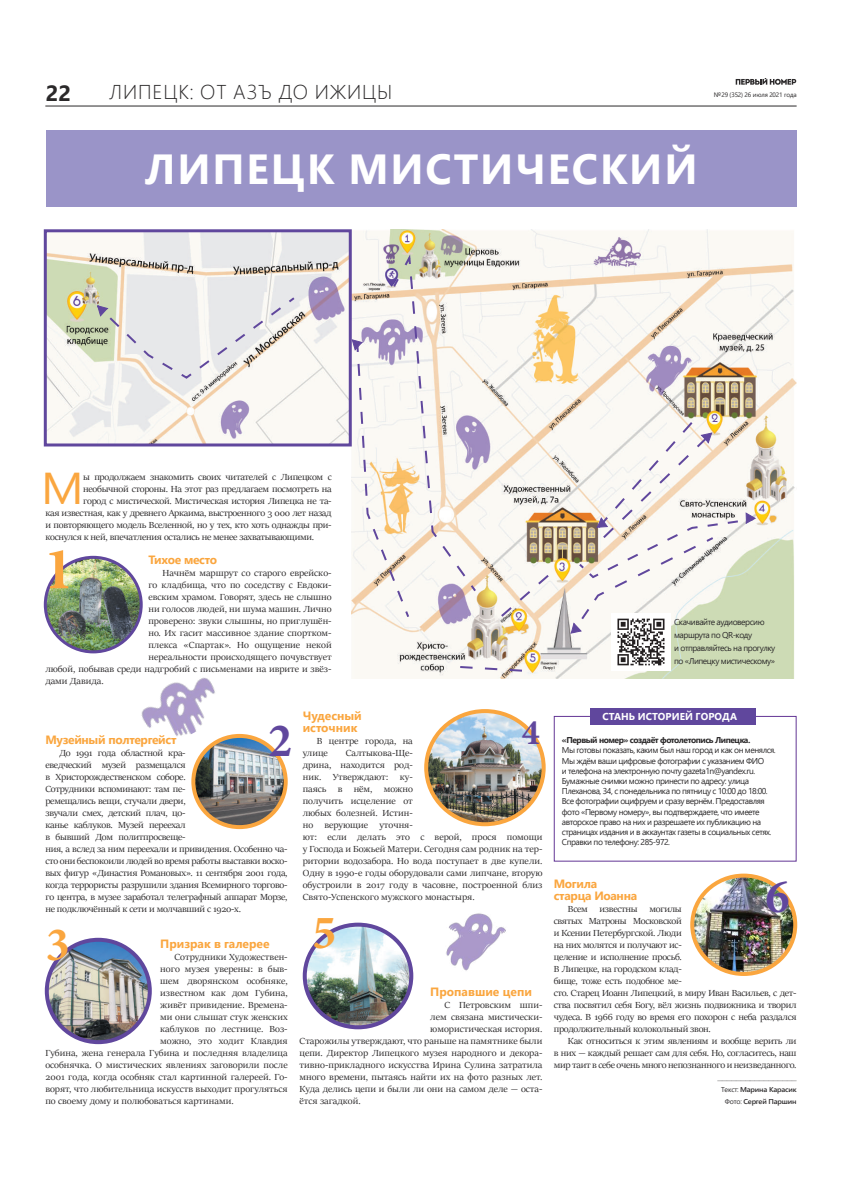
<style>
.page{position:relative;width:842px;height:1191px;background:#fff}
.page>*{position:absolute;margin:0;border:0;box-sizing:border-box;transform-origin:0 0}
.t1{font:700 60px "Minion Pro";color:#faa63f}
.t2{font:700 48px "Minion Pro";color:#60479d}
.t3{font:700 48px "Minion Pro";color:#faa63f}
.t4{font:44.5px "Segoe UI";color:#faa63f;scale:1.07 1}
.t5{font:700 42px "Segoe UI";letter-spacing:.045em;color:#fff}
.t6{font:700 36px "Minion Pro";color:#60479d}
.t7{font:700 22px "Segoe UI";color:#2b292a}
.t8{font:300 20px "Segoe UI";letter-spacing:.045em;color:#2b292a}
.t9{font:700 12px/12px "Segoe UI";letter-spacing:-.025em;color:#faa63f}
.t10{font:700 12px/12px "Segoe UI";color:#faa63f}
.t11{font:700 10px "Segoe UI";letter-spacing:.01em;color:#fff}
.t12{font:9.9px/12px "Sitka Banner";letter-spacing:-.01em;color:#2b292a;scale:1.07 1}
.t13{font:8.5px/10.2px "Segoe UI";letter-spacing:-.055em;color:#2b292a}
.t14{font:700 8.5px "Segoe UI";letter-spacing:-.055em;color:#2b292a}
.t15{font:600 7px/12px "Segoe UI";letter-spacing:-.025em;color:#2b292a;text-align:center;scale:1.07 1}
.t16{font:6.4px "Segoe UI";letter-spacing:-.025em;color:#2b292a}
.s1{font-weight:400}
</style>
<div class="page">
<hr style="left:45px;top:105px;width:752px;height:1px;background:#2b292a">
<svg style="left:736px;top:78px;width:60px;height:7px"></svg>
<img style="left:354px;top:229px;width:442px;height:449px">
<div style="left:46px;top:130px;width:751px;height:77px;background:#9a94c8"></div>
<img style="left:305px;top:927px;width:106px;height:100px">
<div style="left:303px;top:922px;width:110px;height:107px;border:4px solid #60479d;border-radius:50%"></div>
<img style="left:47px;top:942px;width:103px;height:100px">
<div style="left:45px;top:937px;width:107px;height:107px;border:4px solid #60479d;border-radius:50%"></div>
<img style="left:692px;top:878px;width:103px;height:96px">
<div style="left:690px;top:873px;width:107px;height:103px;border:4px solid #faa63f;border-radius:50%"></div>
<img style="left:426px;top:711px;width:118px;height:113px">
<div style="left:424px;top:709px;width:122px;height:117px;border:4px solid #faa63f;border-radius:50%"></div>
<div style="left:554px;top:716px;width:243px;height:145px;background:#fff;border:1px solid #633695"></div>
<div style="left:590px;top:708px;width:166px;height:17px;background:#60479d"></div>
<img style="left:45px;top:557px;width:95px;height:95px">
<div style="left:44px;top:556px;width:99px;height:97px;border:3px solid #60479d;border-radius:50%"></div>
<img style="left:194px;top:736px;width:91px;height:91px">
<div style="left:191px;top:734px;width:97px;height:95px;border:4px solid #faa63f;border-radius:50%"></div>
<img style="left:48px;top:233px;width:300px;height:209px">
<div style="left:44px;top:229px;width:308px;height:217px;border:3px solid #60479d"></div>
<img style="left:612px;top:635px;width:58px;height:35px">
<img style="left:446px;top:913px;width:60px;height:58px">
<svg style="left:499px;top:573px;width:52px;height:46px"></svg>
<svg style="left:458px;top:665px;width:66px;height:8px"></svg>
<svg style="left:95px;top:295px;width:202px;height:85px"></svg>
<svg style="left:351px;top:251px;width:127px;height:368px"></svg>
<svg style="left:569px;top:420px;width:187px;height:215px"></svg>
<img style="left:105px;top:640px;width:148px;height:122px">
<h3 class="t7" style="left:46px;top:72px;width:27px">22</h3>
<p class="t16" style="left:714px;top:89px;width:84px">№ 29 (352) 26 июля 2021 года</p>
<h3 class="t8" style="left:109px;top:73px;width:284px">ЛИПЕЦК: ОТ АЗЪ ДО ИЖИЦЫ</h3>
<h3 class="t5" style="left:145px;top:129px;width:554px">ЛИПЕЦК МИСТИЧЕСКИЙ</h3>
<h3 class="t4" style="left:41px;top:446px;width:41px">М</h3>
<p class="t12" style="left:83px;top:471px;width:234px">ы продолжаем знакомить своих читателей с Липецком с</p>
<p class="t12" style="left:83px;top:483px;width:234px">необычной стороны. На этот раз предлагаем посмотреть на</p>
<p class="t12" style="left:83px;top:495px;width:234px">город с мистической. Мистическая история Липецка не та-</p>
<p class="t12" style="left:45px;top:507px;width:269px">кая известная, как у древнего Аркаима, выстроенного 3 000 лет назад</p>
<p class="t12" style="left:45px;top:519px;width:269px">и повторяющего модель Вселенной, но у тех, кто хоть однажды при-</p>
<p class="t12" style="left:45px;top:531px;width:253px">коснулся к ней, впечатления остались не менее захватывающими.</p>
<p class="t9" style="left:148px;top:553px;width:70px">Тихое место</p>
<p class="t12" style="left:163px;top:567px;width:160px">Начнём маршрут со старого еврейско-</p>
<p class="t12" style="left:148px;top:579px;width:173px">го кладбища, что по соседству с Евдоки-</p>
<p class="t12" style="left:148px;top:591px;width:173px">евским храмом. Говорят, здесь не слышно</p>
<p class="t12" style="left:148px;top:603px;width:173px">ни голосов людей, ни шума машин. Лично</p>
<p class="t12" style="left:148px;top:615px;width:173px">проверено: звуки слышны, но приглушён-</p>
<p class="t12" style="left:148px;top:627px;width:173px">но. Их гасит массивное здание спортком-</p>
<p class="t12" style="left:148px;top:639px;width:173px">плекса «Спартак». Но ощущение некой</p>
<p class="t12" style="left:148px;top:651px;width:173px">нереальности происходящего почувствует</p>
<p class="t12" style="left:45px;top:663px;width:269px">любой, побывав среди надгробий с письменами на иврите и звёз-</p>
<p class="t12" style="left:45px;top:675px;width:56px">дами Давида.</p>
<h1 class="t1" style="left:44px;top:527px;width:32px">1</h1>
<h2 class="t2" style="left:268px;top:707px;width:25px">2</h2>
<p class="t9" style="left:45px;top:733px;width:133px">Музейный полтергейст</p>
<p class="t12" style="left:45px;top:747px;width:228px;text-indent:14px">До 1991 года областной кра-<br>еведческий музей размещался<br>в Христорождественском соборе.<br>Сотрудники вспоминают: там пе-<br>ремещались вещи, стучали двери,<br>звучали смех, детский плач, цо-<br>канье каблуков. Музей переехал<br>в бывший Дом политпросвеще-<br>ния, а вслед за ним переехали и привидения. Особенно ча&shy;сто они беспокоили людей во время работы выставки воско&shy;вых фигур «Династия Романовых». 11 сентября 2001 года, когда террористы разрушили здания Всемирного торгово&shy;го центра, в музее заработал телеграфный аппарат Морзе, не подключённый к сети и молчавший с 1920-х.</p>
<h2 class="t3" style="left:46px;top:911px;width:26px">3</h2>
<p class="t10" style="left:160px;top:937px;width:111px">Призрак в галерее</p>
<p class="t12" style="left:174px;top:951px;width:107px">Сотрудники Художествен-</p>
<p class="t12" style="left:160px;top:963px;width:121px">ного музея уверены: в быв-</p>
<p class="t12" style="left:160px;top:975px;width:121px">шем дворянском особняке,</p>
<p class="t12" style="left:160px;top:987px;width:121px">известном как дом Губина,</p>
<p class="t12" style="left:160px;top:999px;width:121px">живёт привидение. Времена-</p>
<p class="t12" style="left:160px;top:1011px;width:121px">ми они слышат стук женских</p>
<p class="t12" style="left:160px;top:1023px;width:121px">каблуков по лестнице. Воз-</p>
<p class="t12" style="left:160px;top:1035px;width:121px">можно, это ходит Клавдия</p>
<p class="t12" style="left:45px;top:1047px;width:228px">Губина, жена генерала Губина и последняя владелица</p>
<p class="t12" style="left:45px;top:1059px;width:228px">особнячка. О мистических явлениях заговорили после</p>
<p class="t12" style="left:45px;top:1071px;width:228px">2001 года, когда особняк стал картинной галереей. Го-</p>
<p class="t12" style="left:45px;top:1083px;width:228px">ворят, что любительница искусств выходит прогуляться</p>
<p class="t12" style="left:45px;top:1095px;width:178px">по своему дому и полюбоваться картинами.</p>
<p class="t10" style="left:303px;top:709px;width:60px">Чудесный источник</p>
<p class="t12" style="left:303px;top:735px;width:104px;text-indent:14px">В центре города, на улице</p>
<h3 class="t6" style="left:522px;top:707px;width:19px">4</h3>
<p class="t12" style="left:303px;top:747px;width:225px;text-indent:43px">Салтыкова-Ще-<br>дрина, находится род-<br>ник. Утверждают: ку-<br>паясь в нём, можно<br>получить исцеление от<br>любых болезней. Истин-<br>но верующие уточня-<br>ют: если делать это с верой, прося помощи у Господа и Божьей Матери. Сегодня сам родник на тер&shy;ритории водозабора. Но вода поступает в две купели.<br>Одну в 1990-е годы оборудовали сами липчане, вторую обустроили в 2017 году в часовне, построенной близ Свято-Успенского мужского монастыря.</p>
<h2 class="t3" style="left:312px;top:899px;width:25px">5</h2>
<p class="t10" style="left:430px;top:985px;width:103px">Пропавшие цепи</p>
<p class="t12" style="left:444px;top:999px;width:93px">С Петровским шпи-</p>
<p class="t12" style="left:430px;top:1011px;width:106px">лем связана мистически-</p>
<p class="t12" style="left:430px;top:1023px;width:106px">юмористическая история.</p>
<p class="t12" style="left:300px;top:1035px;width:228px">Старожилы утверждают, что раньше на памятнике были</p>
<p class="t12" style="left:300px;top:1047px;width:228px">цепи. Директор Липецкого музея народного и декора-</p>
<p class="t12" style="left:300px;top:1059px;width:228px">тивно-прикладного искусства Ирина Сулина затратила</p>
<p class="t12" style="left:300px;top:1071px;width:228px">много времени, пытаясь найти их на фото разных лет.</p>
<p class="t12" style="left:300px;top:1083px;width:228px">Куда делись цепи и были ли они на самом деле — оста-</p>
<p class="t12" style="left:300px;top:1095px;width:59px">ётся загадкой.</p>
<p class="t13" style="left:674px;top:614px;width:103px;line-height:13px">Скачивайте аудиоверсию маршрута по QR-коду<br>и отправляйтесь на прогулку по «Липецку мистическому»</p>
<p class="t11" style="left:602px;top:706px;width:136px">СТАНЬ ИСТОРИЕЙ ГОРОДА</p>
<p class="t14" style="left:562px;top:732px;width:190px">«Первый номер» создаёт фотолетопись Липецка.</p>
<p class="t13" style="left:562px;top:744px;width:215px">Мы готовы показать, каким был наш город и как он менялся.<br>Мы ждём ваши цифровые фотографии с указанием ФИО<br>и телефона на электронную почту gazeta1n@yandex.ru.<br>Бумажные снимки можно принести по адресу: улица Плеханова, 34, с понедельника по пятницу с 10:00 до 18:00.<br>Все фотографии оцифруем и сразу вернём. Предоставляя фото «Первому номеру», вы подтверждаете, что имеете авторское право на них и разрешаете их публикацию на страницах издания и в аккаунтах газеты в социальных сетях.<br>Справки по телефону: 285-972.</p>
<p class="t9" style="left:554px;top:877px;width:85px">Могила старца Иоанна</p>
<p class="t12" style="left:554px;top:903px;width:228px;text-indent:14px">Всем известны могилы<br>святых Матроны Московской<br>и Ксении Петербургской. Люди<br>на них молятся и получают ис-<br>целение и исполнение просьб.<br>В Липецке, на городском клад-<br>бище, тоже есть подобное ме-<br>сто. Старец Иоанн Липецкий, в миру Иван Васильев, с дет&shy;ства посвятил себя Богу, вёл жизнь подвижника и творил чудеса. В 1966 году во время его похорон с неба раздался продолжительный колокольный звон.</p>
<p class="t12" style="left:554px;top:1035px;width:228px;text-align:right">Как относиться к этим явлениям и вообще верить ли<br>в них — каждый решает сам для себя. Но, согласитесь, наш мир таит в себе очень много непознанного и неизведанного. _________________</p>
<p class="t15" style="left:721px;top:1083px;width:72px"><span class="s1">Текст:</span> Марина Карасик<br><span class="s1">Фото:</span> Сергей Паршин</p>
<h2 class="t2" style="left:765px;top:863px;width:25px">6</h2>
</div>
